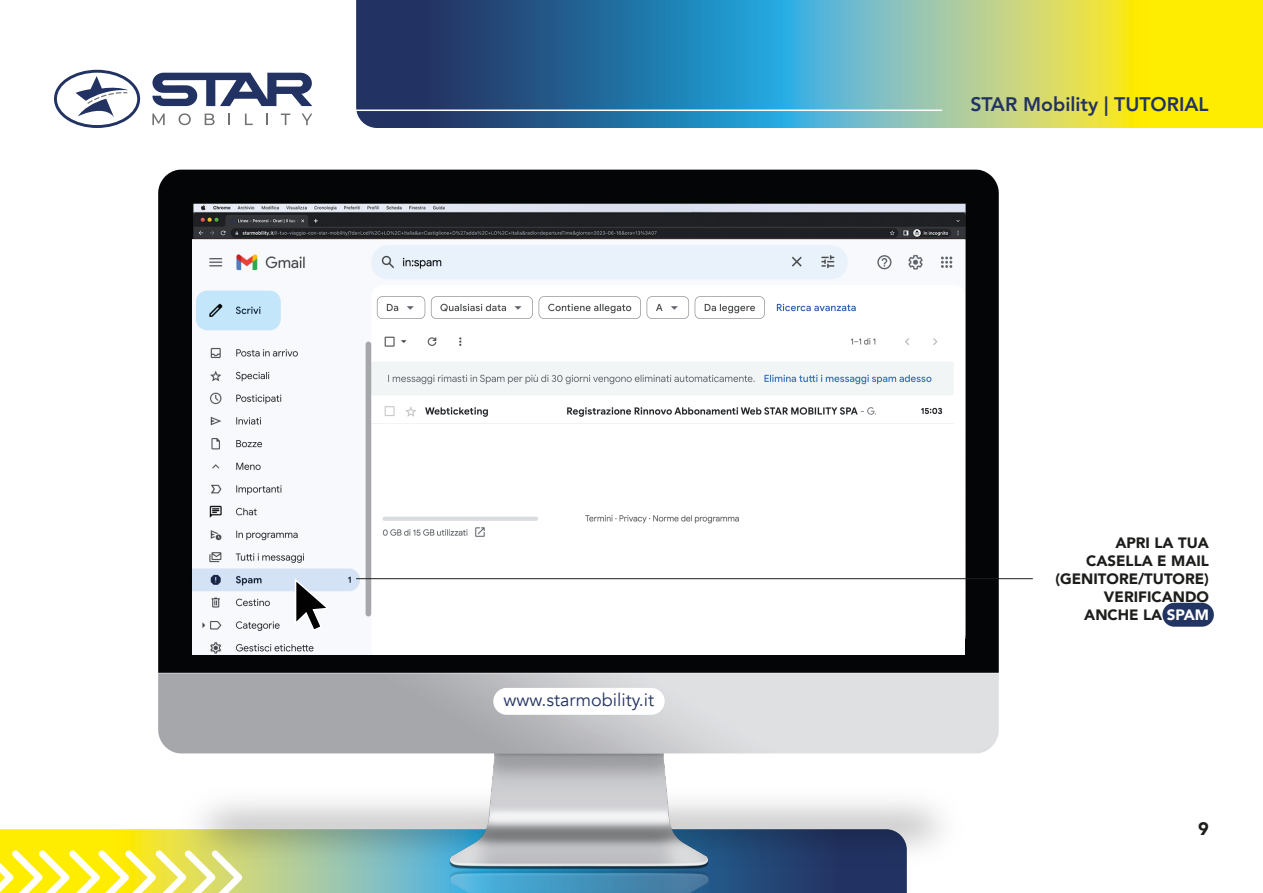
<style>
.page{position:relative;width:1263px;height:893px;background:#fff}
.page>*{position:absolute;margin:0;border:0;box-sizing:border-box;transform-origin:0 0}
.t1{font:800 19.5px "Avenir LT Std";color:#223363}
.t2{font:18px "Avenir";color:#223462}
.t3{font:900 18px "Avenir";color:#1d1d1b}
.t4{font:900 15px "Avenir";color:#1d1d1b}
.s1{color:#fff}
</style>
<div class="page">
<svg style="left:0;top:829px;width:156px;height:21px;background:#fdeb07"></svg>
<svg style="left:0;top:850px;width:156px;height:43px"></svg>
<svg style="left:356px;top:0;width:907px;height:128px;background:#e3de33"></svg>
<svg style="left:152px;top:114px;width:4px;height:11px"></svg>
<svg style="left:152px;top:75px;width:4px;height:28px"></svg>
<svg style="left:54px;top:70px;width:86px;height:58px"></svg>
<img style="left:156px;top:4px;width:846px;height:889px">
<div style="left:493px;top:688px;width:172px;height:27px;background:#fff;border-radius:13px"></div>
<img style="left:192px;top:240px;width:773px;height:414px">
<svg style="left:294px;top:577px;width:36px;height:55px"></svg>
<hr style="left:356px;top:578px;width:677px;height:1px;background:#1d1d1b">
<div style="left:1162px;top:603px;width:52px;height:24px;background:#223462;border-radius:12px"></div>
<p class="t2" style="left:504px;top:689px;width:152px">www.starmobility.it</p>
<h1 class="t1" style="left:970px;top:92px;width:240px">STAR Mobility | TUTORIAL</h1>
<p class="t4" style="left:1115px;top:530px;width:95px">APRI LA TUA</p>
<p class="t4" style="left:1086px;top:548px;width:124px">CASELLA E MAIL</p>
<p class="t4" style="left:1055px;top:566px;width:155px">(GENITORE/TUTORE)</p>
<p class="t4" style="left:1104px;top:584px;width:106px">VERIFICANDO</p>
<p class="t4" style="left:1084px;top:602px;width:126px">ANCHE LA <span class="s1">SPAM</span></p>
<p class="t3" style="left:1198px;top:814px;width:12px">9</p>
</div>
